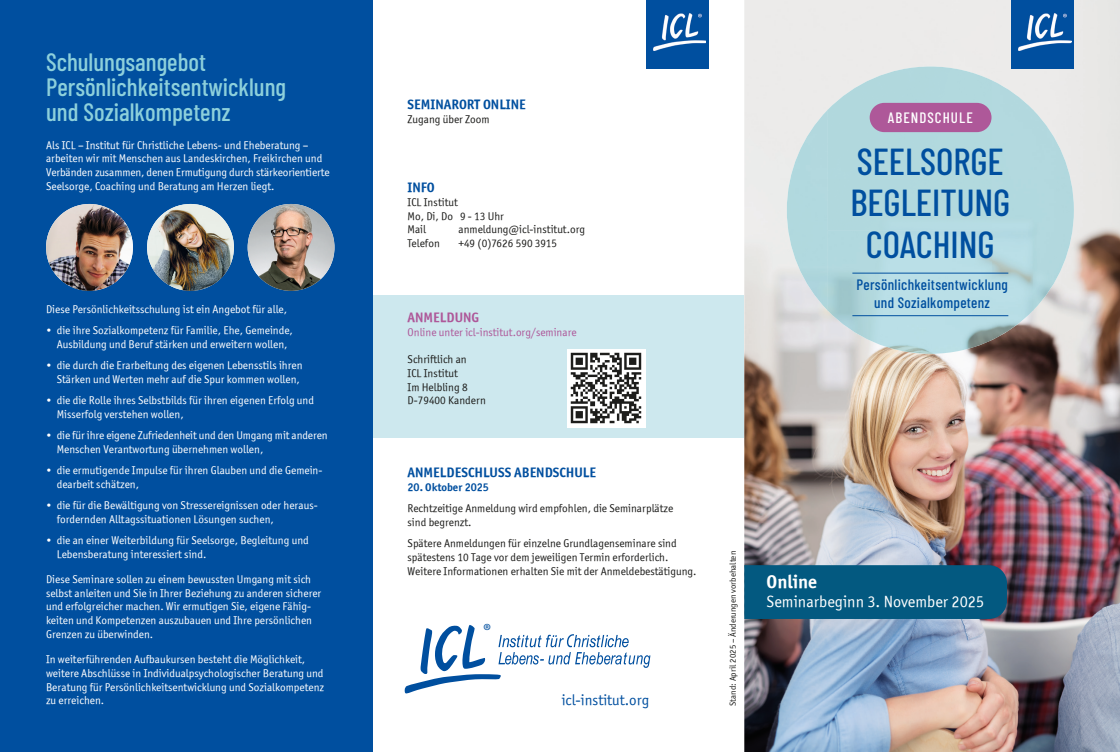
<style>
.page{position:relative;width:1120px;height:752px;background:#fff}
.page>*{position:absolute;margin:0;border:0;box-sizing:border-box;transform-origin:0 0}
.t1{font:500 37.5px/41.2px "Barlow Condensed";color:#004f9f;text-align:center}
.t2{font:500 25px/25px "Barlow Condensed";color:#8dd0db}
.t3{font:19.25px "Myriad Pro";color:#004f9f}
.t4{font:18.75px "Officina Sans ITCTT Bold";color:#fff}
.t5{font:16.25px "Officina Sans ITCTT Book";color:#fff}
.t6{font:500 15px/17.5px "Barlow Condensed";letter-spacing:.02em;color:#004f9f;text-align:center}
.t7{font:15px "Officina Sans ITCTT Book";color:#004f9f}
.t8{font:500 15px "Barlow Condensed";letter-spacing:.07em;color:#fff}
.t9{font:13.75px "Officina Sans ITCTT Bold";color:#004f9f}
.t10{font:13.75px "Officina Sans ITCTT Bold";color:#ae5899}
.t11{font:11.25px/13.8px "Officina Sans ITCTT Book";color:#fff}
.t12{font:11.25px/13.8px "Officina Sans ITCTT Book";color:#1d1d1b}
.t13{font:11.25px "Officina Sans ITCTT Book";color:#ae5899}
.t14{font:11.25px "Officina Sans ITCTT Bold";color:#004f9f}
.t15{font:8.75px "Officina Sans ITCTT Book";color:#1d1d1b}
</style>
<div class="page">
<div style="left:372px;top:295px;width:372px;height:143px;background:#cde8ee"></div>
<div style="left:0;top:0;width:372px;height:751px;background:#004f9f"></div>
<img style="left:744px;top:0;width:376px;height:751px">
<img style="left:46px;top:204px;width:87px;height:87px;border-radius:43px">
<img style="left:147px;top:204px;width:87px;height:87px;border-radius:43px">
<img style="left:248px;top:204px;width:86px;height:87px;border-radius:43px">
<img style="left:567px;top:349px;width:78px;height:78px">
<div style="left:744px;top:565px;width:263px;height:53px;background:#035980"></div>
<div style="left:646px;top:0;width:63px;height:68px;background:#004f9f"></div>
<img style="left:654px;top:13px;width:52px;height:38px">
<div style="left:1011px;top:0;width:63px;height:68px;background:#004f9f"></div>
<img style="left:1019px;top:13px;width:52px;height:38px">
<svg style="left:405px;top:625px;width:245px;height:68px"></svg>
<img style="left:827px;top:66px;width:165px;height:287px">
<img style="left:991px;top:80px;width:42px;height:260px">
<img style="left:787px;top:109px;width:41px;height:201px">
<img style="left:1033px;top:109px;width:41px;height:201px">
<div style="left:869px;top:103px;width:122px;height:29px;background:#ae5899;border-radius:15px"></div>
<hr style="left:852px;top:273px;width:156px;height:1px;background:#004f9f">
<hr style="left:852px;top:315px;width:156px;height:1px;background:#004f9f">
<h2 class="t2" style="left:46px;top:48px;width:241px">Schulungsangebot<br>Persönlichkeitsentwicklung und Sozialkompetenz</h2>
<p class="t11" style="left:46px;top:138px;width:285px">Als ICL – Institut für Christliche Lebens- und Eheberatung – arbeiten wir mit Menschen aus Landeskirchen, Freikirchen und Verbänden zusammen, denen Ermutigung durch stärkeorientierte Seelsorge, Coaching und Beratung am Herzen liegt.</p>
<p class="t11" style="left:46px;top:302px;width:242px">Diese Persönlichkeitsschulung ist ein Angebot für alle,</p>
<p class="t11" style="left:46px;top:323px;width:248px;text-align:center">• die ihre Sozialkompetenz für Familie, Ehe, Gemeinde,<br>Ausbildung und Beruf stärken und erweitern wollen,</p>
<p class="t11" style="left:46px;top:358px;width:258px;text-align:right">• die durch die Erarbeitung des eigenen Lebensstils ihren<br>Stärken und Werten mehr auf die Spur kommen wollen,</p>
<p class="t11" style="left:57px;top:393px;width:259px;text-indent:-11px">• die die Rolle ihres Selbstbilds für ihren eigenen Erfolg und<br>Misserfolg verstehen wollen,</p>
<p class="t11" style="left:57px;top:428px;width:272px;text-indent:-11px">• die für ihre eigene Zufriedenheit und den Umgang mit anderen<br>Menschen Verantwortung übernehmen wollen,</p>
<p class="t11" style="left:57px;top:463px;width:267px;text-indent:-11px">• die ermutigende Impulse für ihren Glauben und die Gemein&shy;dearbeit schätzen,</p>
<p class="t11" style="left:57px;top:498px;width:262px;text-indent:-11px">• die für die Bewältigung von Stressereignissen oder heraus&shy;fordernden Alltagssituationen Lösungen suchen,</p>
<p class="t11" style="left:57px;top:533px;width:254px;text-indent:-11px">• die an einer Weiterbildung für Seelsorge, Begleitung und<br>Lebensberatung interessiert sind.</p>
<p class="t11" style="left:46px;top:572px;width:277px">Diese Seminare sollen zu einem bewussten Umgang mit sich selbst anleiten und Sie in Ihrer Beziehung zu anderen sicherer und erfolgreicher machen. Wir ermutigen Sie, eigene Fähig&shy;keiten und Kompetenzen auszubauen und Ihre persönlichen Grenzen zu überwinden.</p>
<p class="t11" style="left:46px;top:652px;width:279px">In weiterführenden Aufbaukursen besteht die Möglichkeit, weitere Abschlüsse in Individualpsychologischer Beratung und Beratung für Persönlichkeitsentwicklung und Sozialkompetenz zu erreichen.</p>
<p class="t9" style="left:407px;top:96px;width:120px">SEMINARORT ONLINE</p>
<p class="t12" style="left:407px;top:112px;width:84px">Zugang über Zoom</p>
<p class="t9" style="left:407px;top:179px;width:29px">INFO</p>
<p class="t12" style="left:407px;top:195px;width:98px">ICL Institut<br>Mo, Di, Do 9 - 13 Uhr<br>Mail</p>
<p class="t12" style="left:458px;top:222px;width:128px">anmeldung@icl-institut.org</p>
<p class="t12" style="left:407px;top:236px;width:34px">Telefon</p>
<p class="t12" style="left:458px;top:236px;width:100px">+49 (0)7626 590 3915</p>
<p class="t10" style="left:407px;top:308px;width:73px">ANMELDUNG</p>
<p class="t13" style="left:407px;top:325px;width:170px">Online unter icl-institut.org/seminare</p>
<p class="t12" style="left:407px;top:352px;width:80px">Schriftlich an<br>ICL Institut<br>Im Helbling 8<br>D-79400 Kandern</p>
<p class="t9" style="left:407px;top:463px;width:190px">ANMELDESCHLUSS ABENDSCHULE</p>
<p class="t14" style="left:407px;top:479px;width:83px">20. Oktober 2025</p>
<p class="t12" style="left:407px;top:501px;width:267px">Rechtzeitige Anmeldung wird empfohlen, die Seminarplätze sind begrenzt.</p>
<p class="t12" style="left:407px;top:536px;width:290px">Spätere Anmeldungen für einzelne Grundlagenseminare sind spätestens 10 Tage vor dem jeweiligen Termin erforderlich.<br>Weitere Informationen erhalten Sie mit der Anmeldebestätigung.</p>
<h3 class="t3" style="left:483px;top:618px;width:10px">®</h3>
<h3 class="t7" style="left:562px;top:691px;width:89px">icl-institut.org</h3>
<h3 class="t8" style="left:888px;top:107px;width:86px">ABENDSCHULE</h3>
<h1 class="t1" style="left:850px;top:138px;width:161px">SEELSORGE<br>BEGLEITUNG<br>COACHING</h1>
<h3 class="t6" style="left:856px;top:275px;width:153px">Persönlichkeitsentwicklung und Sozialkompetenz</h3>
<p class="t15" style="left:728px;top:705px;width:156px;rotate:-90deg">Stand: April 2025 – Änderungen vorbehalten</p>
<h3 class="t4" style="left:766px;top:569px;width:52px">Online</h3>
<h3 class="t5" style="left:766px;top:592px;width:219px">Seminarbeginn 3. November 2025</h3>
</div>
